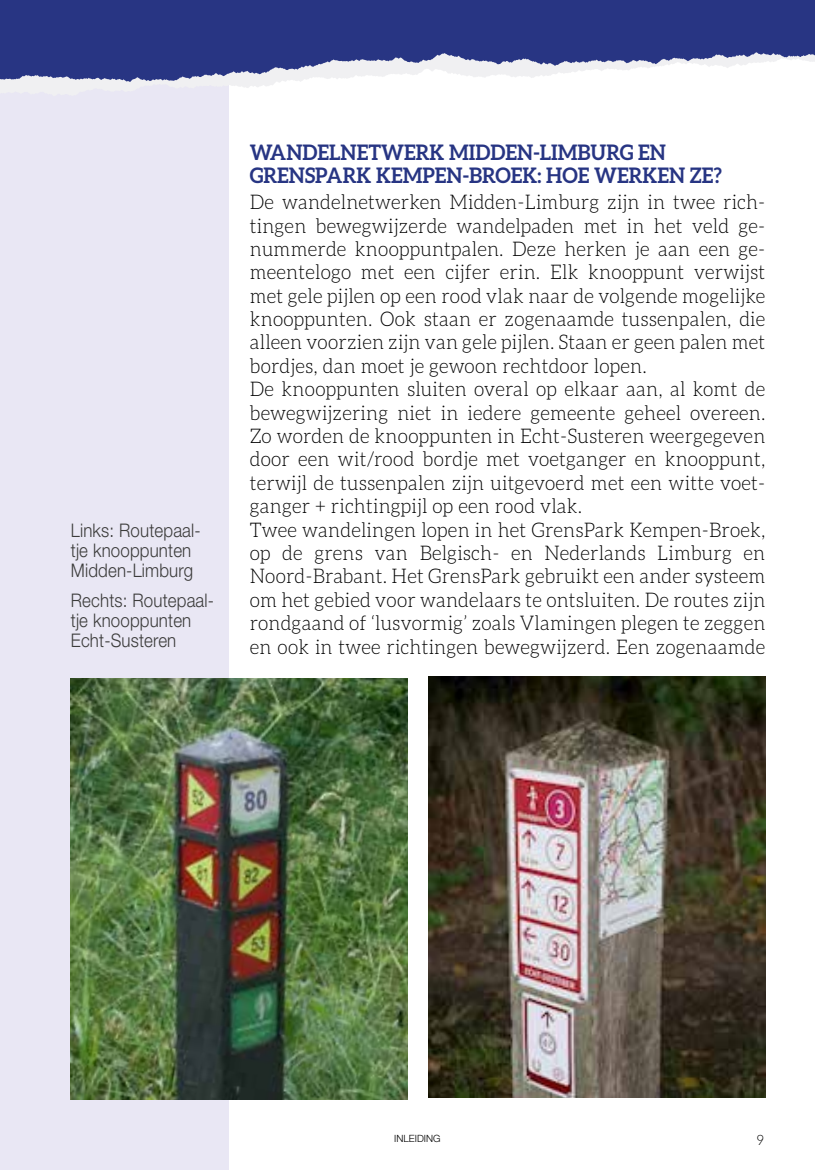
<style>
.page{position:relative;width:815px;height:1170px;background:#fff}
.page>*{position:absolute;margin:0;border:0;box-sizing:border-box;transform-origin:0 0}
.t1{font:700 21.5px/23.5px "Aleo";color:#273583;scale:.95 1}
.t2{font:300 20.25px/23.5px "Aleo";letter-spacing:.01em;color:#000;scale:.95 1}
.t3{font:300 18.75px/20px "Helvetica Neue LT Std";letter-spacing:.01em;color:#3c3c3b;scale:.9 1}
.t4{font:300 14.25px "Aleo";color:#000;scale:.95 1}
.t5{font:300 10px "Helvetica Neue LT Std";color:#000}
</style>
<div class="page">
<div style="left:0;top:0;width:229px;height:1169px;background:#e9e7f4"></div>
<img style="left:429px;top:677px;width:336px;height:420px">
<img style="left:71px;top:678px;width:336px;height:420px">
<svg style="left:0;top:0;width:815px;height:82px;fill:#283583"></svg>
<p class="t3" style="left:71px;top:519px;width:146px">Links: Routepaal&shy;tje knooppunten<br>Midden-Limburg</p>
<p class="t3" style="left:71px;top:589px;width:161px">Rechts: Routepaal&shy;tje knooppunten<br>Echt-Susteren</p>
<p class="t1" style="left:250px;top:140px;width:498px">WANDELNETWERK MIDDEN-LIMBURG EN<br>GRENSPARK KEMPEN-BROEK: HOE WERKEN ZE?</p>
<p class="t2" style="left:250px;top:190px;width:544px">De wandelnetwerken Midden-Limburg zijn in twee rich&shy;tingen bewegwijzerde wandelpaden met in het veld ge&shy;nummerde knooppuntpalen. Deze herken je aan een ge&shy;meentelogo met een cijfer erin. Elk knooppunt verwijst met gele pijlen op een rood vlak naar de volgende mogelijke knooppunten. Ook staan er zogenaamde tussenpalen, die alleen voorzien zijn van gele pijlen. Staan er geen palen met bordjes, dan moet je gewoon rechtdoor lopen.<br>De knooppunten sluiten overal op elkaar aan, al komt de bewegwijzering niet in iedere gemeente geheel overeen.<br>Zo worden de knooppunten in Echt-Susteren weergegeven door een wit/rood bordje met voetganger en knooppunt, terwijl de tussenpalen zijn uitgevoerd met een witte voet&shy;ganger + richtingpijl op een rood vlak.<br>Twee wandelingen lopen in het GrensPark Kempen-Broek, op de grens van Belgisch- en Nederlands Limburg en Noord-Brabant. Het GrensPark gebruikt een ander systeem om het gebied voor wandelaars te ontsluiten. De routes zijn rondgaand of ‘lusvormig’ zoals Vlamingen plegen te zeggen en ook in twee richtingen bewegwijzerd. Een zogenaamde</p>
<p class="t5" style="left:394px;top:1131px;width:48px">INLEIDING</p>
<p class="t4" style="left:757px;top:1131px;width:9px">9</p>
</div>
